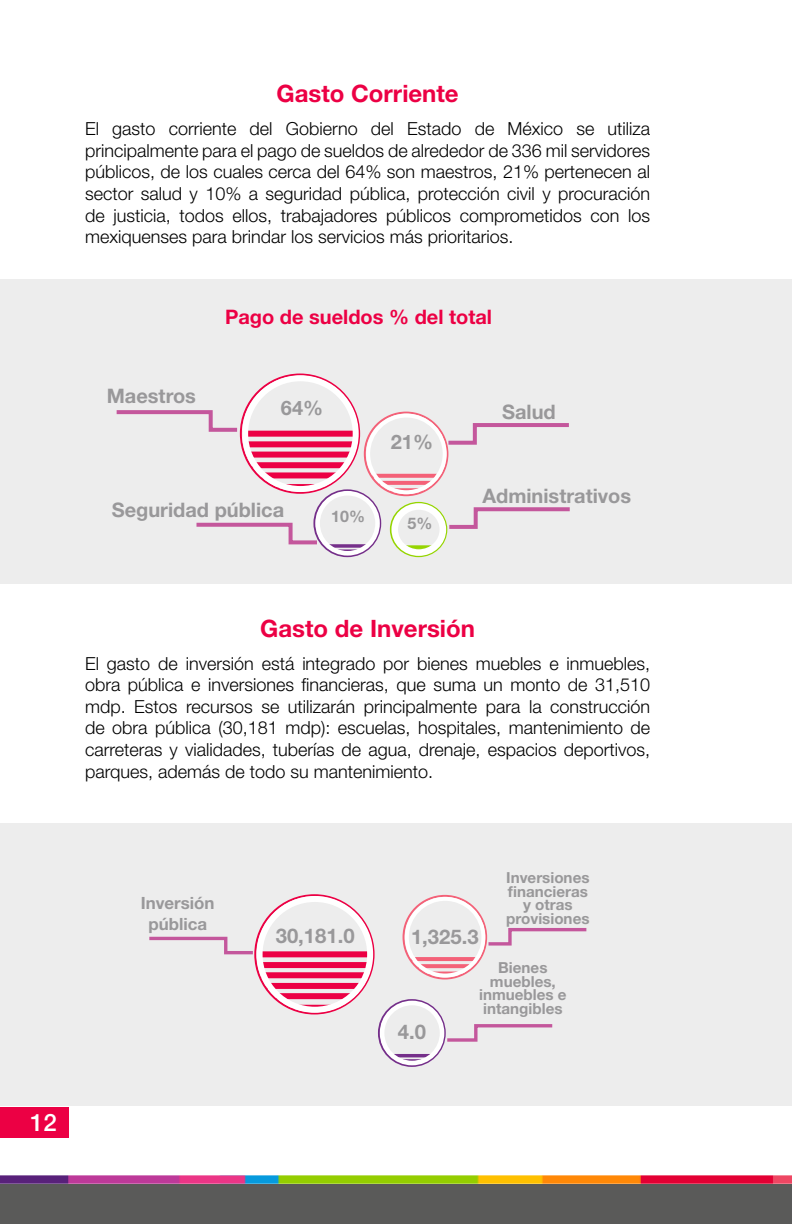
<style>
.page{position:relative;width:792px;height:1224px;background:#fff}
.page>*{position:absolute;margin:0;border:0;box-sizing:border-box;transform-origin:0 0}
.t1{font:700 24px "Helvetica Neue LT Std";color:#ec0044}
.t2{font:500 24px "Helvetica Neue LT Std";color:#fff}
.t3{font:700 20.2px "Helvetica Neue LT Std";color:#99989a}
.t4{font:700 20px "Helvetica Neue LT Std";color:#99989a}
.t5{font:700 20px "Helvetica Neue LT Std";color:#ec0044}
.t6{font:300 18px/21.6px "Helvetica Neue LT Std";color:#000;text-align:justify}
.t7{font:700 16.8px/20.2px "Helvetica Neue LT Std";color:#99989a;text-align:center}
.t8{font:700 16px "Helvetica Neue LT Std";color:#99989a}
.t9{font:700 15.2px/13.6px "Helvetica Neue LT Std";color:#99989a;text-align:center}
</style>
<div class="page">
<div style="left:0;top:1107px;width:68px;height:31px;background:#ec0044"></div>
<div style="left:0;top:1184px;width:792px;height:40px;background:#5a5a59"></div>
<img style="left:0;top:1175px;width:792px;height:8px">
<div style="left:0;top:279px;width:792px;height:305px;background:#ededed"></div>
<div style="left:0;top:823px;width:792px;height:283px;background:#ededed"></div>
<svg style="left:486px;top:928px;width:101px;height:19px"></svg>
<svg style="left:444px;top:1022px;width:109px;height:20px"></svg>
<svg style="left:149px;top:936px;width:107px;height:19px"></svg>
<svg style="left:277px;top:484px;width:46px;height:4px"></svg>
<svg style="left:261px;top:472px;width:77px;height:6px"></svg>
<div style="left:252px;top:462px;width:95px;height:6px;background:#ec0044"></div>
<div style="left:247px;top:452px;width:106px;height:6px;background:#ec0044"></div>
<div style="left:245px;top:441px;width:111px;height:6px;background:#ec0044"></div>
<div style="left:243px;top:431px;width:115px;height:6px;background:#ec0044"></div>
<div style="left:242px;top:375px;width:117px;height:117px;border:6px solid #fff;border-radius:50%"></div>
<svg style="left:292px;top:1005px;width:46px;height:4px"></svg>
<svg style="left:276px;top:993px;width:77px;height:6px"></svg>
<div style="left:267px;top:983px;width:94px;height:6px;background:#ec0044"></div>
<div style="left:262px;top:972px;width:105px;height:6px;background:#ec0044"></div>
<div style="left:259px;top:962px;width:111px;height:6px;background:#ec0044"></div>
<div style="left:257px;top:951px;width:116px;height:6px;background:#ec0044"></div>
<div style="left:257px;top:896px;width:116px;height:117px;border:6px solid #fff;border-radius:50%"></div>
<div style="left:364px;top:412px;width:84px;height:84px;border:2px solid #f46178;border-radius:50%"></div>
<svg style="left:390px;top:488px;width:33px;height:4px"></svg>
<svg style="left:379px;top:481px;width:54px;height:4px"></svg>
<svg style="left:373px;top:474px;width:66px;height:4px"></svg>
<div style="left:366px;top:414px;width:81px;height:80px;border:4px solid #fff;border-radius:50%"></div>
<div style="left:403px;top:895px;width:84px;height:85px;border:2px solid #f46178;border-radius:50%"></div>
<svg style="left:429px;top:972px;width:32px;height:4px"></svg>
<svg style="left:418px;top:964px;width:54px;height:4px"></svg>
<svg style="left:411px;top:957px;width:67px;height:4px"></svg>
<div style="left:405px;top:897px;width:80px;height:81px;border:4px solid #fff;border-radius:50%"></div>
<div style="left:313px;top:489px;width:68px;height:68px;border:2px solid #752f8a;border-radius:50%"></div>
<svg style="left:335px;top:549px;width:26px;height:5px"></svg>
<svg style="left:326px;top:544px;width:43px;height:4px"></svg>
<div style="left:315px;top:491px;width:65px;height:65px;border:5px solid #fff;border-radius:50%"></div>
<div style="left:378px;top:999px;width:68px;height:68px;border:2px solid #752f8a;border-radius:50%"></div>
<hr style="left:390px;top:1054px;width:43px;height:3px;background:#752f8a">
<div style="left:380px;top:1001px;width:64px;height:64px;border:5px solid #fff;border-radius:50%"></div>
<div style="left:390px;top:502px;width:57px;height:55px;border:3px solid #95d500;border-radius:50%"></div>
<svg style="left:400px;top:545px;width:37px;height:3px"></svg>
<div style="left:391px;top:503px;width:55px;height:53px;border:7px solid #fff;border-radius:50%"></div>
<svg style="left:116px;top:410px;width:125px;height:24px"></svg>
<svg style="left:196px;top:521px;width:125px;height:24px"></svg>
<svg style="left:444px;top:423px;width:125px;height:24px"></svg>
<svg style="left:445px;top:507px;width:125px;height:24px"></svg>
<h1 class="t1" style="left:277px;top:79px;width:184px">Gasto Corriente</h1>
<p class="t6" style="left:85px;top:118px;width:567px">El gasto corriente del Gobierno del Estado de México se utiliza principalmente para el pago de sueldos de alrededor de 336 mil servidores públicos, de los cuales cerca del 64% son maestros, 21% pertenecen al sector salud y 10% a seguridad pública, protección civil y procuración de justicia, todos ellos, trabajadores públicos comprometidos con los mexiquenses para brindar los servicios más prioritarios.</p>
<p class="t4" style="left:107px;top:383px;width:91px">Maestros</p>
<p class="t5" style="left:225px;top:305px;width:268px">Pago de sueldos % del total</p>
<p class="t4" style="left:281px;top:395px;width:44px">64%</p>
<p class="t4" style="left:391px;top:430px;width:44px">21%</p>
<p class="t4" style="left:502px;top:399px;width:55px">Salud</p>
<p class="t4" style="left:112px;top:497px;width:174px">Seguridad pública</p>
<p class="t8" style="left:331px;top:506px;width:35px">10%</p>
<p class="t8" style="left:408px;top:513px;width:26px">5%</p>
<p class="t4" style="left:482px;top:483px;width:150px">Administrativos</p>
<h1 class="t1" style="left:260px;top:613px;width:216px">Gasto de Inversión</h1>
<p class="t6" style="left:85px;top:652px;width:567px">El gasto de inversión está integrado por bienes muebles e inmuebles, obra pública e inversiones financieras, que suma un monto de 31,510 mdp. Estos recursos se utilizarán principalmente para la construcción de obra pública (30,181 mdp): escuelas, hospitales, mantenimiento de carreteras y vialidades, tuberías de agua, drenaje, espacios deportivos, parques, además de todo su mantenimiento.</p>
<h1 class="t2" style="left:30px;top:1108px;width:28px">12</h1>
<p class="t7" style="left:141px;top:893px;width:75px">Inversión pública</p>
<p class="t3" style="left:276px;top:923px;width:80px">30,181.0</p>
<p class="t9" style="left:506px;top:870px;width:85px">Inversiones financieras y otras provisiones</p>
<p class="t9" style="left:479px;top:961px;width:89px">Bienes muebles, inmuebles e intangibles</p>
<p class="t3" style="left:411px;top:924px;width:69px">1,325.3</p>
<p class="t3" style="left:398px;top:1019px;width:30px">4.0</p>
</div>
